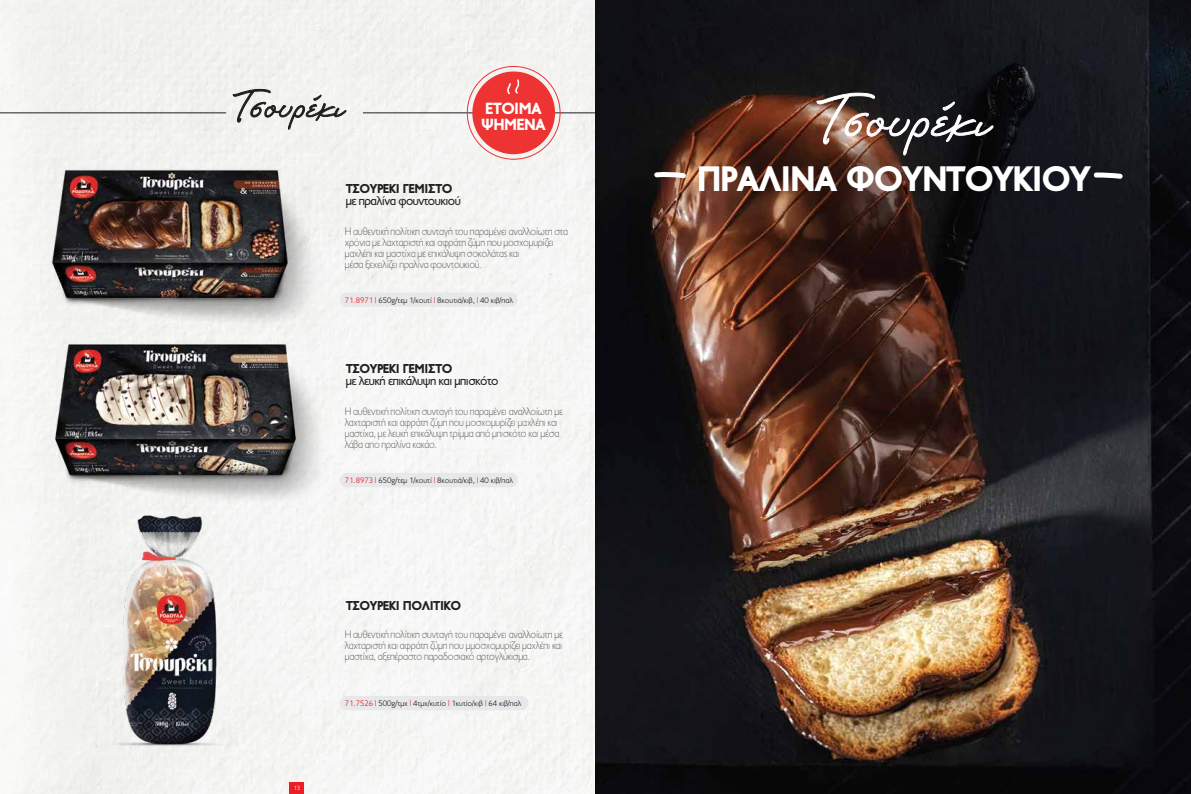
<style>
.page{position:relative;width:1191px;height:794px;background:#fff}
.page>*{position:absolute;margin:0;border:0;box-sizing:border-box;transform-origin:0 0}
.t1{font:100.4px "CP Eye Catching";color:#fff}
.t2{font:64.6px "CP Eye Catching";color:#231f20}
.t3{font:900 35.8px "PF Transport";letter-spacing:-.04em;color:#fff}
.t4{font:900 16.3px/16px "PF Transport";letter-spacing:-.04em;color:#fff}
.t5{font:13px "PF Transport";letter-spacing:-.04em;color:#231f20}
.t6{font:900 13px "PF Transport";letter-spacing:-.04em;color:#231f20}
.t7{font:100 11px/11px "PF Transport";letter-spacing:-.025em;color:#58595b;scale:.9 1}
.t8{font:300 8px "PF Transport";color:#231f20}
.t9{font:300 6.2px "PF Transport";color:#fff}
.s1{color:#ed1d24}
</style>
<div class="page">
<div style="left:0;top:0;width:596px;height:794px;background:#f4f5f3"></div>
<svg style="left:232px;top:89px;width:115px;height:42px"></svg>
<hr style="left:363px;top:113px;width:260px;height:1px;background:#231f20">
<hr style="left:0;top:113px;width:226px;height:1px;background:#231f20">
<div style="left:290px;top:782px;width:14px;height:12px;background:#ed1d24"></div>
<img style="left:596px;top:0;width:595px;height:794px">
<svg style="left:1093px;top:172px;width:29px;height:7px"></svg>
<svg style="left:654px;top:172px;width:32px;height:6px"></svg>
<div style="left:472px;top:71px;width:83px;height:83px;background:#ee3432;border-radius:50%"></div>
<svg style="left:507px;top:79px;width:12px;height:15px"></svg>
<div style="left:340px;top:292px;width:178px;height:15px;background:#e7e8e9;border-radius:7px"></div>
<div style="left:340px;top:473px;width:178px;height:14px;background:#e7e8e9;border-radius:7px"></div>
<div style="left:340px;top:696px;width:188px;height:14px;background:#e7e8e9;border-radius:7px"></div>
<img style="left:742px;top:93px;width:345px;height:82px">
<img style="left:11px;top:127px;width:318px;height:207px">
<img style="left:12px;top:301px;width:326px;height:211px">
<img style="left:35px;top:498px;width:269px;height:269px">
<h2 class="t2" style="left:235px;top:78px;width:110px">Tσουρέκι</h2>
<p class="t6" style="left:346px;top:181px;width:108px">ΤΣΟΥΡΕΚΙ ΓΕΜΙΣΤΟ</p>
<p class="t5" style="left:346px;top:193px;width:117px">µε πραλίνα φουντουκιού</p>
<h3 class="t4" style="left:481px;top:101px;width:66px">ΕΤΟΙΜΑ<br>ΨΗΜΕΝΑ</h3>
<p class="t7" style="left:345px;top:226px;width:250px">Η αυθεντική πολίτικη συνταγή του παραµένει αναλλοίωτη στα χρόνια µε λαχταριστή και αφράτη ζύµη που µοσχοµυρίζει µαχλέπι και µαστίχα µε επικάλυψη σοκολάτας και<br>µέσα ξεχειλίζει πραλίνα φουντουκιού.</p>
<p class="t8" style="left:345px;top:296px;width:169px"><span class="s1">71.8971 |</span> 650g/τεµ 1/κουτί <span class="s1">|</span> 8κουτιά/κιβ, <span class="s1">|</span> 40 κιβ/παλ</p>
<p class="t6" style="left:346px;top:361px;width:108px">ΤΣΟΥΡΕΚΙ ΓΕΜΙΣΤΟ</p>
<p class="t5" style="left:346px;top:373px;width:154px">µε λευκή επικάλυψη και µπισκότο</p>
<p class="t7" style="left:345px;top:406px;width:244px">Η αυθεντική πολίτικη συνταγή του παραµένει αναλλοίωτη µε λαχταριστή και αφράτη ζύµη που µοσχοµυρίζει µαχλέπι και µαστίχα, µε λευκή επικάλυψη τρίµµα από µπισκότο και µέσα λάβα απο πραλίνα κακάο.</p>
<p class="t8" style="left:345px;top:476px;width:169px"><span class="s1">71.8973 |</span> 650g/τεµ 1/κουτί <span class="s1">|</span> 8κουτιά/κιβ, <span class="s1">|</span> 40 κιβ/παλ</p>
<p class="t6" style="left:346px;top:598px;width:117px">ΤΣΟΥΡΕΚΙ ΠΟΛΙΤΙΚΟ</p>
<p class="t7" style="left:345px;top:629px;width:244px;text-align:justify">Η αυθεντική πολίτικη συνταγή του παραµένει αναλλοίωτη µε λαχταριστή και αφράτη ζύµη που µµοσχοµυρίζει µαχλέπι και µαστίχα, αξεπέραστο παραδοσιακό αρτογλύκισµα.</p>
<p class="t9" style="left:293px;top:784px;width:8px">13</p>
<p class="t8" style="left:345px;top:699px;width:178px"><span class="s1">71.7526 |</span> 500g/τµχ <span class="s1">|</span> 4τµχ/κυτίο <span class="s1">|</span> 1κυτίo/κιβ <span class="s1">|</span> 64 κιβ/παλ</p>
<h1 class="t1" style="left:819px;top:75px;width:172px">Τσουρέκι</h1>
<h3 class="t3" style="left:696px;top:158px;width:396px">ΠΡΑΛΙΝΑ ΦΟΥΝΤΟΥΚΙΟΥ</h3>
</div>
